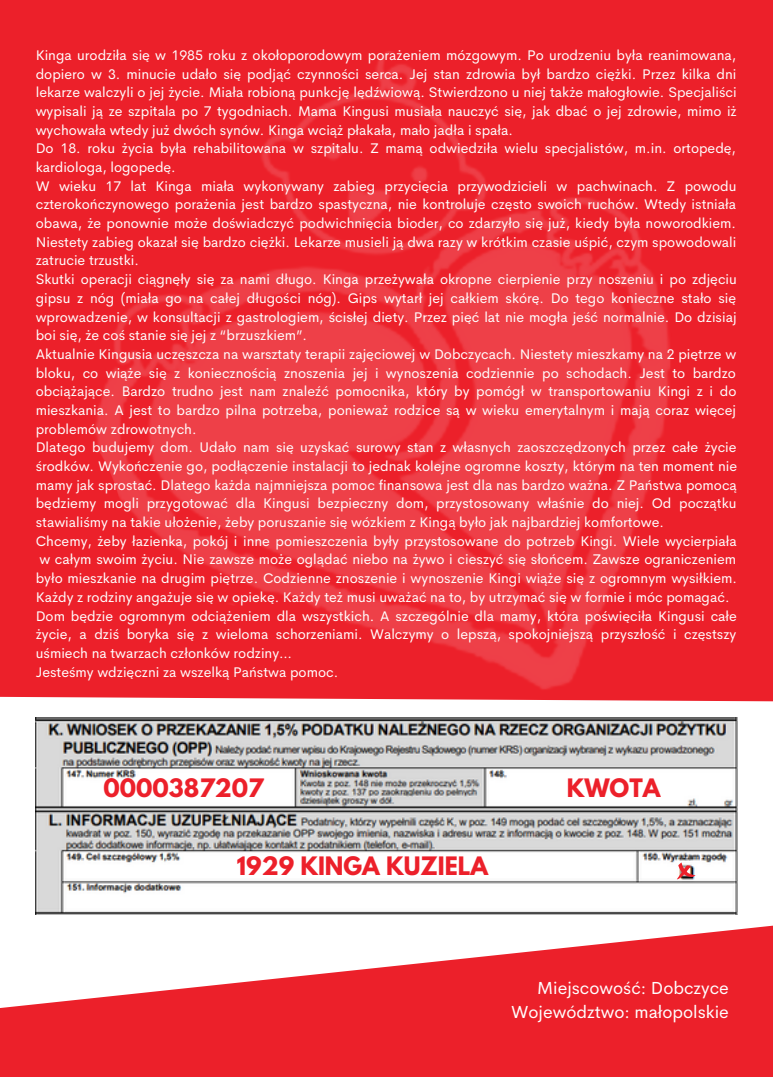
<style>
.page{position:relative;width:773px;height:1077px;background:#fff}
.page>*{position:absolute;margin:0;border:0;box-sizing:border-box;transform-origin:0 0}
.t1{font:700 22.5px "League Spartan";color:#ec202a}
.t2{font:17.5px/23.2px "Cerebri Sans";color:#fff;text-align:right}
.t3{font:14px/18.8px "Cerebri Sans";color:#fff}
</style>
<div class="page">
<div style="left:0;top:0;width:772px;height:1076px;background:#ec202a"></div>
<svg style="left:0;top:696px;width:772px;height:221px;background:#f9f3f4"></svg>
<svg style="left:0;top:917px;width:772px;height:91px;fill:#fff"></svg>
<img style="left:91px;top:51px;width:591px;height:664px">
<img style="left:36px;top:717px;width:701px;height:197px">
<svg style="left:676px;top:862px;width:19px;height:17px"></svg>
<p class="t3" style="left:36px;top:46px;width:702px">Kinga urodziła się w 1985 roku z okołoporodowym porażeniem mózgowym. Po urodzeniu była reanimowana, dopiero w 3. minucie udało się podjąć czynności serca. Jej stan zdrowia był bardzo ciężki. Przez kilka dni lekarze walczyli o jej życie. Miała robioną punkcję lędźwiową. Stwierdzono u niej także małogłowie. Specjaliści wypisali ją ze szpitala po 7 tygodniach. Mama Kingusi musiała nauczyć się, jak dbać o jej zdrowie, mimo iż wychowała wtedy już dwóch synów. Kinga wciąż płakała, mało jadła i spała.<br>Do 18. roku życia była rehabilitowana w szpitalu. Z mamą odwiedziła wielu specjalistów, m.in. ortopedę, kardiologa, logopedę.<br>W wieku 17 lat Kinga miała wykonywany zabieg przycięcia przywodzicieli w pachwinach. Z powodu czterokończynowego porażenia jest bardzo spastyczna, nie kontroluje często swoich ruchów. Wtedy istniała obawa, że ponownie może doświadczyć podwichnięcia bioder, co zdarzyło się już, kiedy była noworodkiem.<br>Niestety zabieg okazał się bardzo ciężki. Lekarze musieli ją dwa razy w krótkim czasie uśpić, czym spowodowali zatrucie trzustki.<br>Skutki operacji ciągnęły się za nami długo. Kinga przeżywała okropne cierpienie przy noszeniu i po zdjęciu gipsu z nóg (miała go na całej długości nóg). Gips wytarł jej całkiem skórę. Do tego konieczne stało się wprowadzenie, w konsultacji z gastrologiem, ścisłej diety. Przez pięć lat nie mogła jeść normalnie. Do dzisiaj boi się, że coś stanie się jej z “brzuszkiem”.<br>Aktualnie Kingusia uczęszcza na warsztaty terapii zajęciowej w Dobczycach. Niestety mieszkamy na 2 piętrze w bloku, co wiąże się z koniecznością znoszenia jej i wynoszenia codziennie po schodach. Jest to bardzo obciążające. Bardzo trudno jest nam znaleźć pomocnika, który by pomógł w transportowaniu Kingi z i do mieszkania. A jest to bardzo pilna potrzeba, ponieważ rodzice są w wieku emerytalnym i mają coraz więcej problemów zdrowotnych.<br>Dlatego budujemy dom. Udało nam się uzyskać surowy stan z własnych zaoszczędzonych przez całe życie środków. Wykończenie go, podłączenie instalacji to jednak kolejne ogromne koszty, którym na ten moment nie mamy jak sprostać. Dlatego każda najmniejsza pomoc finansowa jest dla nas bardzo ważna. Z Państwa pomocą będziemy mogli przygotować dla Kingusi bezpieczny dom, przystosowany właśnie do niej. Od początku stawialiśmy na takie ułożenie, żeby poruszanie się wózkiem z Kingą było jak najbardziej komfortowe.<br>Chcemy, żeby łazienka, pokój i inne pomieszczenia były przystosowane do potrzeb Kingi. Wiele wycierpiała w całym swoim życiu. Nie zawsze może oglądać niebo na żywo i cieszyć się słońcem. Zawsze ograniczeniem było mieszkanie na drugim piętrze. Codzienne znoszenie i wynoszenie Kingi wiąże się z ogromnym wysiłkiem.<br>Każdy z rodziny angażuje się w opiekę. Każdy też musi uważać na to, by utrzymać się w formie i móc pomagać.<br>Dom będzie ogromnym odciążeniem dla wszystkich. A szczególnie dla mamy, która poświęciła Kingusi całe życie, a dziś boryka się z wieloma schorzeniami. Walczymy o lepszą, spokojniejszą przyszłość i częstszy uśmiech na twarzach członków rodziny…<br>Jesteśmy wdzięczni za wszelką Państwa pomoc.</p>
<h1 class="t1" style="left:103px;top:776px;width:162px">0000387207</h1>
<h1 class="t1" style="left:566px;top:776px;width:95px">KWOTA</h1>
<h1 class="t1" style="left:237px;top:854px;width:253px">1929 KINGA KUZIELA</h1>
<p class="t2" style="left:511px;top:976px;width:219px">Miejscowość: Dobczyce<br>Województwo: małopolskie</p>
</div>
